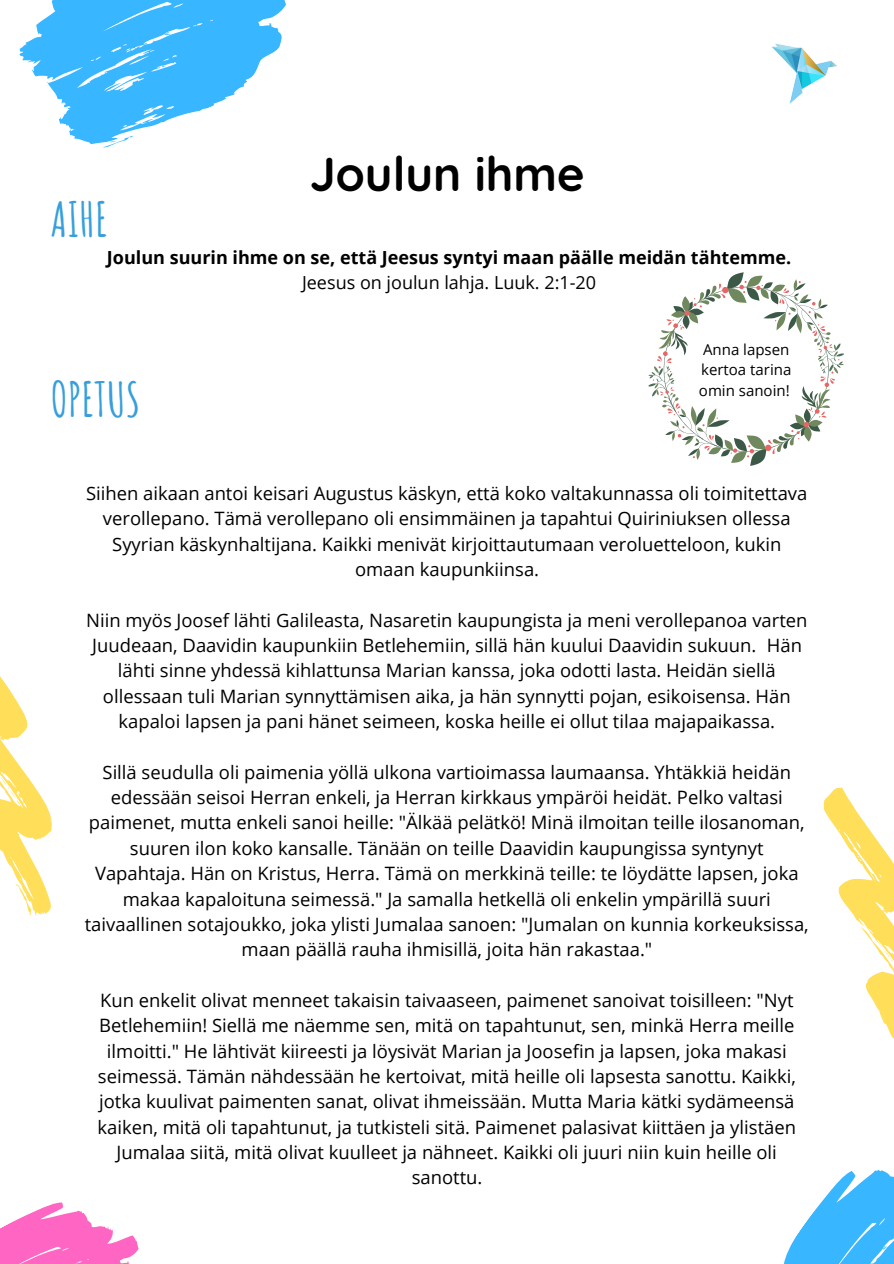
<style>
.page{position:relative;width:894px;height:1264px;background:#fff}
.page>*{position:absolute;margin:0;border:0;box-sizing:border-box;transform-origin:0 0}
.t1{font:700 47.25px "Quicksand";color:#000}
.t2{font:700 47.25px "Amatic SC";color:#379fdb}
.t3{font:18.45px/25.3px "Open Sans";color:#000;text-align:center}
.t4{font:700 18px/24.8px "Open Sans";color:#000;text-align:center}
.t5{font:15px/20.2px "Open Sans";color:#000}
.s1{font-weight:400}
</style>
<div class="page">
<svg style="left:0;top:676px;width:52px;height:240px"></svg>
<svg style="left:19px;top:0;width:267px;height:144px;fill:#38b6ff"></svg>
<svg style="left:103px;top:134px;width:31px;height:14px"></svg>
<svg style="left:0;top:1202px;width:139px;height:61px"></svg>
<svg style="left:823px;top:787px;width:71px;height:252px"></svg>
<svg style="left:784px;top:1169px;width:109px;height:94px"></svg>
<img style="left:771px;top:43px;width:66px;height:61px">
<svg style="left:648px;top:272px;width:196px;height:194px"></svg>
<p class="t2" style="left:51px;top:189px;width:59px">AIHE</p>
<p class="t1" style="left:309px;top:144px;width:276px">Joulun ihme</p>
<p class="t4" style="left:107px;top:245px;width:685px">Joulun suurin ihme on se, että Jeesus syntyi maan päälle meidän tähtemme.<br><span class="s1">Jeesus on joulun lahja. Luuk. 2:1-20</span></p>
<p class="t2" style="left:51px;top:368px;width:91px">OPETUS</p>
<p class="t5" style="left:698px;top:339px;width:94px">Anna lapsen kertoa tarina omin sanoin!</p>
<p class="t3" style="left:86px;top:480px;width:722px">Siihen aikaan antoi keisari Augustus käskyn, että koko valtakunnassa oli toimitettava verollepano. Tämä verollepano oli ensimmäinen ja tapahtui Quiriniuksen ollessa Syyrian käskynhaltijana. Kaikki menivät kirjoittautumaan veroluetteloon, kukin omaan kaupunkiinsa.</p>
<p class="t3" style="left:86px;top:607px;width:722px">Niin myös Joosef lähti Galileasta, Nasaretin kaupungista ja meni verollepanoa varten Juudeaan, Daavidin kaupunkiin Betlehemiin, sillä hän kuului Daavidin sukuun. Hän lähti sinne yhdessä kihlattunsa Marian kanssa, joka odotti lasta. Heidän siellä ollessaan tuli Marian synnyttämisen aika, ja hän synnytti pojan, esikoisensa. Hän kapaloi lapsen ja pani hänet seimeen, koska heille ei ollut tilaa majapaikassa.</p>
<p class="t3" style="left:85px;top:759px;width:725px">Sillä seudulla oli paimenia yöllä ulkona vartioimassa laumaansa. Yhtäkkiä heidän edessään seisoi Herran enkeli, ja Herran kirkkaus ympäröi heidät. Pelko valtasi paimenet, mutta enkeli sanoi heille: "Älkää pelätkö! Minä ilmoitan teille ilosanoman, suuren ilon koko kansalle. Tänään on teille Daavidin kaupungissa syntynyt Vapahtaja. Hän on Kristus, Herra. Tämä on merkkinä teille: te löydätte lapsen, joka makaa kapaloituna seimessä." Ja samalla hetkellä oli enkelin ympärillä suuri taivaallinen sotajoukko, joka ylisti Jumalaa sanoen: "Jumalan on kunnia korkeuksissa, maan päällä rauha ihmisillä, joita hän rakastaa."</p>
<p class="t3" style="left:97px;top:987px;width:700px">Kun enkelit olivat menneet takaisin taivaaseen, paimenet sanoivat toisilleen: "Nyt Betlehemiin! Siellä me näemme sen, mitä on tapahtunut, sen, minkä Herra meille ilmoitti." He lähtivät kiireesti ja löysivät Marian ja Joosefin ja lapsen, joka makasi seimessä. Tämän nähdessään he kertoivat, mitä heille oli lapsesta sanottu. Kaikki, jotka kuulivat paimenten sanat, olivat ihmeissään. Mutta Maria kätki sydämeensä kaiken, mitä oli tapahtunut, ja tutkisteli sitä. Paimenet palasivat kiittäen ja ylistäen Jumalaa siitä, mitä olivat kuulleet ja nähneet. Kaikki oli juuri niin kuin heille oli sanottu.</p>
</div>
